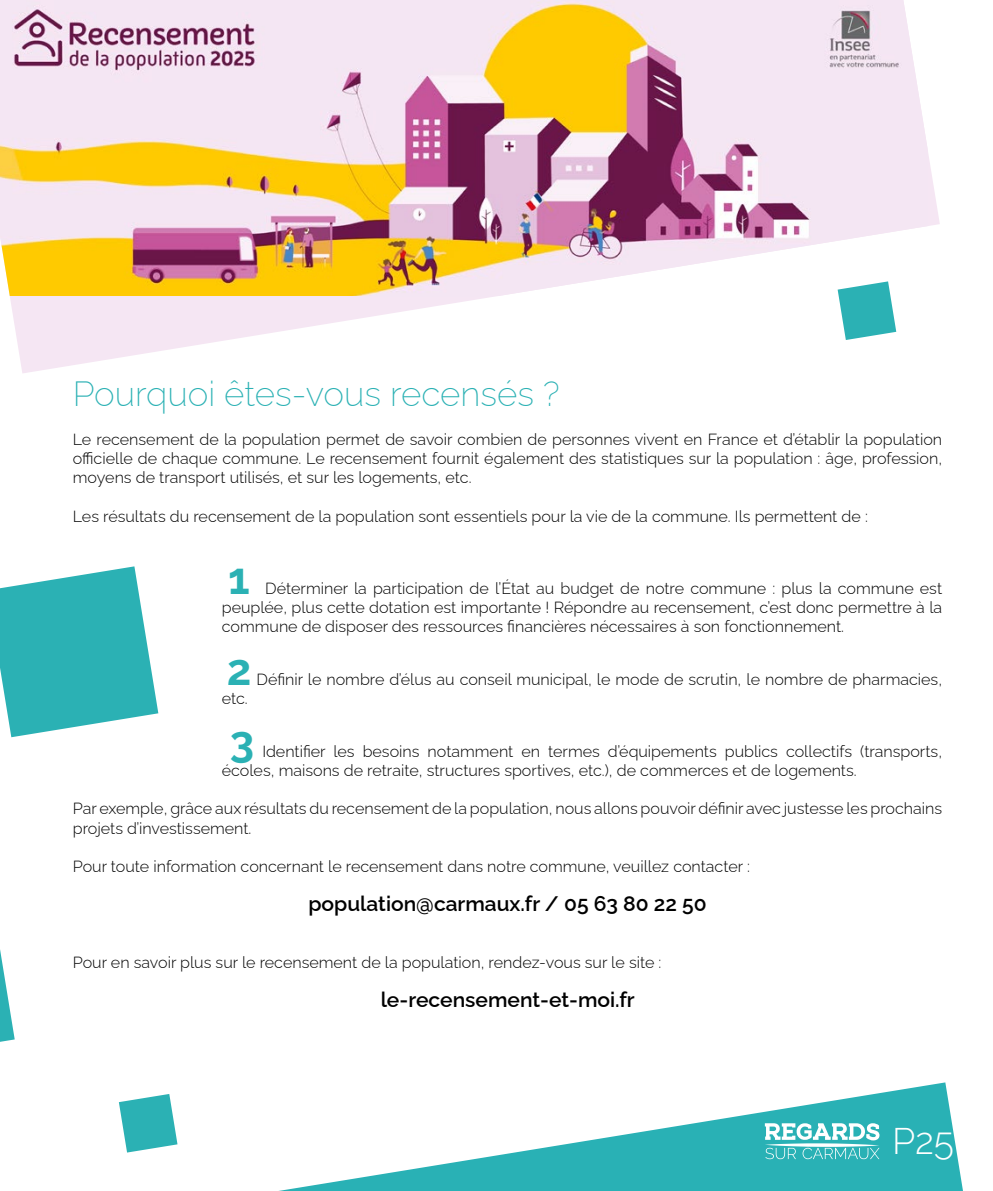
<style>
.page{position:relative;width:993px;height:1191px;background:#fff}
.page>*{position:absolute;margin:0;border:0;box-sizing:border-box;transform-origin:0 0}
.t1{font:700 43.75px "Raleway";color:#2bb1b4}
.t2{font:300 37.1px "Raleway";color:#fff}
.t3{font:200 35px "Raleway";color:#2bb1b4}
.t4{font:600 21px "Raleway";color:#000}
.t5{font:300 16.1px/19.2px "Raleway";color:#000;text-align:justify}
</style>
<div class="page">
<svg style="left:118px;top:1082px;width:845px;height:109px"></svg>
<svg style="left:764px;top:1123px;width:115px;height:36px"></svg>
<svg style="left:10px;top:147px;width:929px;height:226px"></svg>
<img style="left:0;top:0;width:927px;height:296px">
<svg style="left:0;top:949px;width:15px;height:92px"></svg>
<svg style="left:0;top:566px;width:158px;height:171px"></svg>
<svg style="left:837px;top:281px;width:58px;height:59px"></svg>
<svg style="left:119px;top:1094px;width:58px;height:58px"></svg>
<h3 class="t3" style="left:73px;top:366px;width:488px">Pourquoi êtes-vous recensés ?</h3>
<p class="t5" style="left:73px;top:428px;width:870px">Le recensement de la population permet de savoir combien de personnes vivent en France et d’établir la population officielle de chaque commune. Le recensement fournit également des statistiques sur la population : âge, profession, moyens de transport utilisés, et sur les logements, etc.</p>
<p class="t5" style="left:73px;top:505px;width:796px">Les résultats du recensement de la population sont essentiels pour la vie de la commune. Ils permettent de :</p>
<h1 class="t1" style="left:228px;top:543px;width:23px">1</h1>
<p class="t5" style="left:222px;top:576px;width:721px;text-indent:43px">Déterminer la participation de l’État au budget de notre commune : plus la commune est peuplée, plus cette dotation est importante ! Répondre au recensement, c’est donc permettre à la commune de disposer des ressources financières nécessaires à son fonctionnement.</p>
<h1 class="t1" style="left:227px;top:634px;width:26px">2</h1>
<p class="t5" style="left:256px;top:667px;width:687px">Définir le nombre d’élus au conseil municipal, le mode de scrutin, le nombre de pharmacies,</p>
<p class="t5" style="left:222px;top:687px;width:27px">etc.</p>
<h1 class="t1" style="left:230px;top:706px;width:26px">3</h1>
<p class="t5" style="left:222px;top:739px;width:721px;text-indent:40px">Identifier les besoins notamment en termes d’équipements publics collectifs (transports, écoles, maisons de retraite, structures sportives, etc.), de commerces et de logements.</p>
<p class="t5" style="left:73px;top:797px;width:870px">Par exemple, grâce aux résultats du recensement de la population, nous allons pouvoir définir avec justesse les prochains projets d’investissement.</p>
<p class="t5" style="left:73px;top:855px;width:678px">Pour toute information concernant le recensement dans notre commune, veuillez contacter :</p>
<h3 class="t4" style="left:308px;top:886px;width:399px">population@carmaux.fr / 05 63 80 22 50</h3>
<p class="t5" style="left:73px;top:951px;width:590px">Pour en savoir plus sur le recensement de la population, rendez-vous sur le site :</p>
<h3 class="t4" style="left:380px;top:982px;width:255px">le-recensement-et-moi.fr</h3>
<h2 class="t2" style="left:891px;top:1111px;width:63px">P25</h2>
</div>
